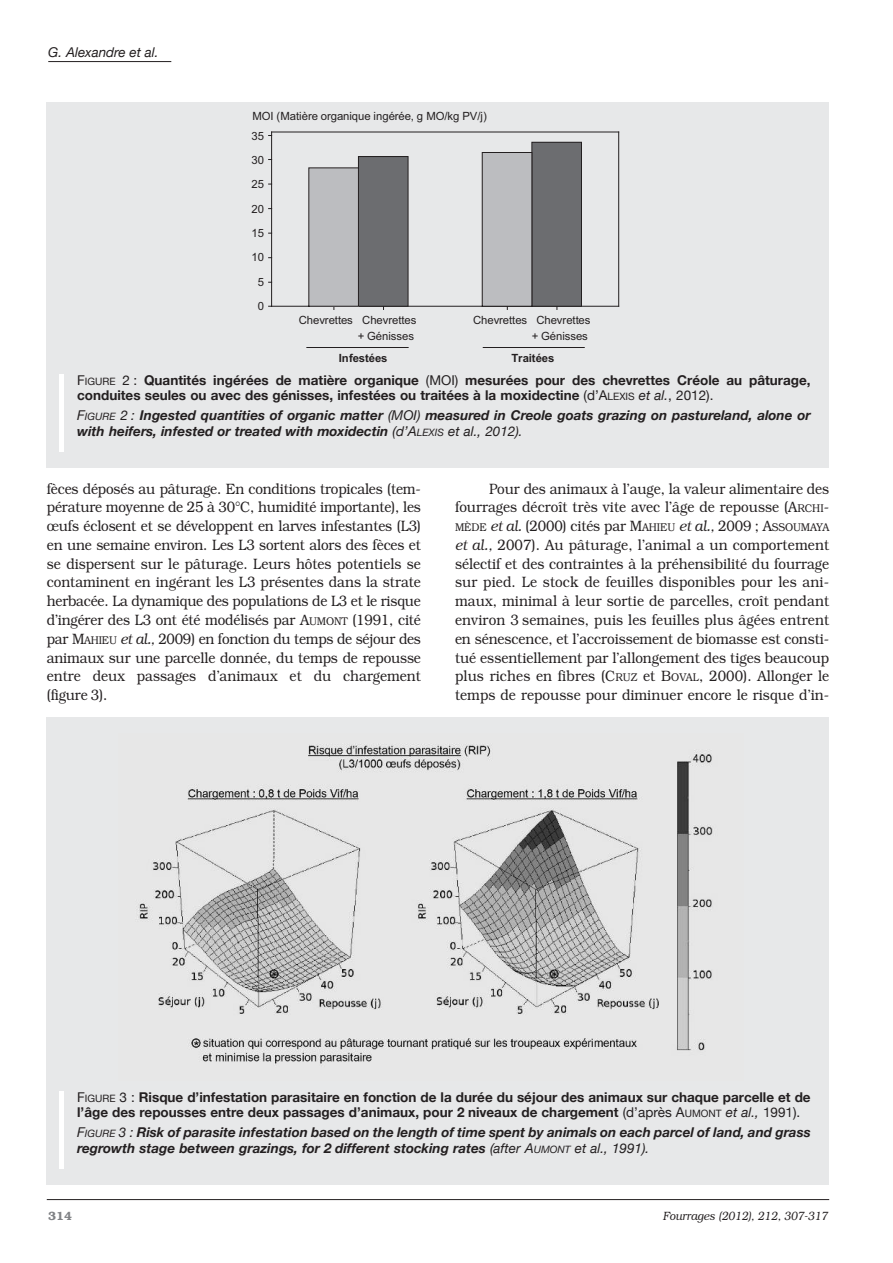
<style>
.page{position:relative;width:893px;height:1263px;background:#fff}
.page>*{position:absolute;margin:0;border:0;box-sizing:border-box;transform-origin:0 0}
.t1{font:300 15px/18.8px "Bookman";letter-spacing:.005em;color:#231f20;text-align:justify;scale:.9 1}
.t2{font:700 13.5px/15.8px "Helvetica Neue";color:#231f20}
.t3{font:italic 700 13.5px/15.8px "Helvetica Neue";color:#231f20}
.t4{font:italic 13.5px "Helvetica Neue";color:#231f20}
.t5{font:italic 300 12px "Bookman";color:#231f20;scale:.9 1}
.t6{font:600 12px "Bookman";color:#808285}
.t7{font:11.4px/24.3px "Arial";letter-spacing:-.01em;color:#231f20;text-align:center}
.t8{font:700 11.4px "Arial";color:#231f20}
.s1{font-weight:400}
.s2{font-weight:400;font-size:10.2px}
.s3{font-weight:400;font-style:italic}
.s4{font-size:11.25px}
.s5{font-style:italic}
</style>
<div class="page">
<hr style="left:48px;top:61px;width:123px;height:1px;background:#231f20">
<hr style="left:47px;top:1199px;width:782px;height:1px;background:#231f20">
<div style="left:47px;top:102px;width:782px;height:366px;background:#e7e8e9"></div>
<hr style="left:60px;top:374px;width:4px;height:78px;background:#fff">
<hr style="left:272px;top:132px;width:347px;height:1px;background:#231f20">
<hr style="left:272px;top:306px;width:347px;height:1px;background:#231f20">
<hr style="left:618px;top:132px;width:1px;height:174px;background:#231f20">
<hr style="left:271px;top:132px;width:1px;height:174px;background:#231f20">
<div style="left:532px;top:142px;width:49px;height:164px;background:#6c6d70"></div>
<div style="left:531px;top:142px;width:51px;height:165px;border:1px solid #231f20"></div>
<div style="left:482px;top:152px;width:50px;height:154px;background:#bcbdc0"></div>
<div style="left:482px;top:152px;width:50px;height:155px;border:1px solid #231f20"></div>
<div style="left:358px;top:157px;width:50px;height:149px;background:#6c6d70"></div>
<div style="left:358px;top:156px;width:50px;height:151px;border:1px solid #231f20"></div>
<div style="left:309px;top:168px;width:49px;height:138px;background:#bcbdc0"></div>
<div style="left:308px;top:168px;width:51px;height:139px;border:1px solid #231f20"></div>
<hr style="left:307px;top:347px;width:101px;height:1px;background:#231f20">
<hr style="left:483px;top:347px;width:101px;height:1px;background:#231f20">
<div style="left:47px;top:717px;width:782px;height:468px;background:#e7e8e9"></div>
<hr style="left:60px;top:1091px;width:4px;height:78px;background:#fff">
<img style="left:139px;top:744px;width:574px;height:322px">
<p class="t4" style="left:48px;top:44px;width:112px">G. Alexandre et al.</p>
<p class="t7" style="left:252px;top:104px;width:236px">MOI (Matière organique ingérée, g MO/kg PV/j)</p>
<p class="t7" style="left:252px;top:124px;width:14px">35<br>30<br>25<br>20<br>15<br>10<br>5<br>0</p>
<p class="t7" style="left:299px;top:308px;width:119px">Chevrettes Chevrettes</p>
<p class="t7" style="left:473px;top:308px;width:119px">Chevrettes Chevrettes</p>
<p class="t7" style="left:358px;top:324px;width:58px">+ Génisses</p>
<p class="t7" style="left:532px;top:324px;width:58px">+ Génisses</p>
<p class="t8" style="left:339px;top:351px;width:50px">Infestées</p>
<p class="t8" style="left:511px;top:351px;width:44px">Traitées</p>
<p class="t2" style="left:77px;top:372px;width:735px"><span class="s1">F</span><span class="s2">IGURE</span> <span class="s1">2 :</span> Quantités ingérées de matière organique <span class="s1">(MOI)</span> mesurées pour des chevrettes Créole au pâturage, conduites seules ou avec des génisses, infestées ou traitées à la moxidectine <span class="s1">(d’A</span><span class="s2">lExIs</span> <span class="s3">et al.</span><span class="s1">, 2012).</span></p>
<p class="t3" style="left:77px;top:407px;width:735px"><span class="s1">F</span><span class="s2">IGURE</span> <span class="s1">2 :</span> Ingested quantities of organic matter <span class="s1">(MOI)</span> measured in Creole goats grazing on pastureland, alone or with heifers, infested or treated with moxidectin <span class="s1">(d’A</span><span class="s2">LExIS</span> <span class="s1">et al., 2012).</span></p>
<p class="t1" style="left:47px;top:479px;width:417px">fèces déposés au pâturage. En conditions tropicales (tem&shy;pérature moyenne de 25 à 30°C, humidité importante), les œufs éclosent et se développent en larves infestantes (L3) en une semaine environ. Les L3 sortent alors des fèces et se dispersent sur le pâturage. Leurs hôtes potentiels se contaminent en ingérant les L3 présentes dans la strate herbacée. La dynamique des populations de L3 et le risque d’ingérer des L3 ont été modélisés par A<span class="s4">UMONT</span> (1991, cité par M<span class="s4">AHIEU</span> <span class="s5">et al.,</span> 2009) en fonction du temps de séjour des animaux sur une parcelle donnée, du temps de repousse entre deux passages d’animaux et du chargement (figure 3).</p>
<p class="t1" style="left:455px;top:479px;width:417px;text-indent:34px">Pour des animaux à l’auge, la valeur alimentaire des fourrages décroît très vite avec l’âge de repousse (A<span class="s4">RCHI</span>-<span class="s4">MÈDE</span> <span class="s5">et al.</span> (2000) cités par M<span class="s4">AHIEU</span> <span class="s5">et al.,</span> 2009 ; A<span class="s4">SSOUMAYA </span><span class="s5">et al.,</span> 2007). Au pâturage, l’animal a un comportement sélectif et des contraintes à la préhensibilité du fourrage sur pied. Le stock de feuilles disponibles pour les ani&shy;maux, minimal à leur sortie de parcelles, croît pendant environ 3 semaines, puis les feuilles plus âgées entrent en sénescence, et l’accroissement de biomasse est consti&shy;tué essentiellement par l’allongement des tiges beaucoup plus riches en fibres (C<span class="s4">RUZ</span> et B<span class="s4">OVAL</span>, 2000). Allonger le temps de repousse pour diminuer encore le risque d’in-</p>
<p class="t2" style="left:77px;top:1088px;width:735px"><span class="s1">F</span><span class="s2">IGURE</span> <span class="s1">3 :</span> Risque d’infestation parasitaire en fonction de la durée du séjour des animaux sur chaque parcelle et de l’âge des repousses entre deux passages d’animaux, pour 2 niveaux de chargement <span class="s1">(d’après A</span><span class="s2">UMONT</span> <span class="s3">et al.,</span> <span class="s1">1991).</span></p>
<p class="t3" style="left:77px;top:1124px;width:735px"><span class="s1">F</span><span class="s2">IGURE</span> <span class="s1">3 :</span> Risk of parasite infestation based on the length of time spent by animals on each parcel of land, and grass regrowth stage between grazings, for 2 different stocking rates <span class="s1">(after A</span><span class="s2">UMONT</span> <span class="s1">et al., 1991).</span></p>
<p class="t6" style="left:48px;top:1209px;width:25px">314</p>
<p class="t5" style="left:663px;top:1209px;width:185px">Fourrages (2012), 212, 307-317</p>
</div>
